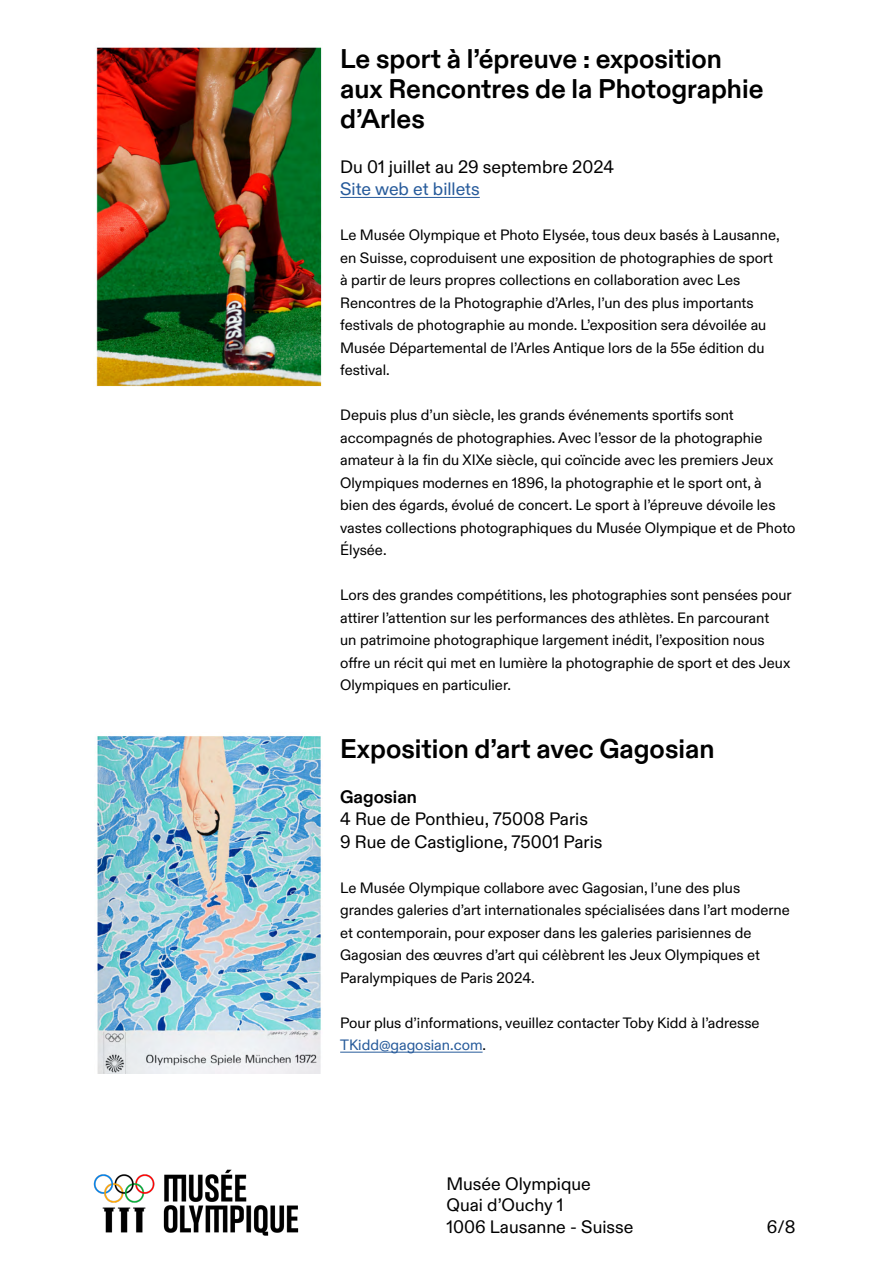
<style>
.page{position:relative;width:893px;height:1263px;background:#fff}
.page>*{position:absolute;margin:0;border:0;box-sizing:border-box;transform-origin:0 0}
.t1{font:700 27px/30px "Olympic Sans";color:#000}
.t2{font:18px/21.6px "Olympic Sans";color:#000}
.t3{font:18px "Olympic Sans";color:#275b9b}
.t4{font:700 18px "Olympic Sans";color:#000}
.t5{font:15px/22.5px "Olympic Sans";color:#000}
.s1{color:#275b9b}
</style>
<div class="page">
<img style="left:93px;top:1169px;width:206px;height:67px">
<hr style="left:340px;top:197px;width:140px;height:1px;background:#275b9b">
<hr style="left:340px;top:1052px;width:143px;height:1px;background:#275b9b">
<img style="left:96px;top:47px;width:226px;height:340px">
<img style="left:97px;top:736px;width:224px;height:337px">
<h1 class="t1" style="left:340px;top:42px;width:425px">Le sport à l’épreuve : exposition aux Rencontres de la Photographie d’Arles</h1>
<p class="t2" style="left:340px;top:154px;width:275px">Du 01 juillet au 29 septembre 2024</p>
<p class="t3" style="left:340px;top:175px;width:141px">Site web et billets</p>
<p class="t5" style="left:340px;top:223px;width:441px">Le Musée Olympique et Photo Elysée, tous deux basés à Lausanne, en Suisse, coproduisent une exposition de photographies de sport à partir de leurs propres collections en collaboration avec Les Rencontres de la Photographie d’Arles, l’un des plus importants festivals de photographie au monde. L’exposition sera dévoilée au Musée Départemental de l’Arles Antique lors de la 55e édition du festival.</p>
<p class="t5" style="left:340px;top:403px;width:457px">Depuis plus d’un siècle, les grands événements sportifs sont accompagnés de photographies. Avec l’essor de la photographie amateur à la fin du XIXe siècle, qui coïncide avec les premiers Jeux Olympiques modernes en 1896, la photographie et le sport ont, à<br>bien des égards, évolué de concert. Le sport à l’épreuve dévoile les vastes collections photographiques du Musée Olympique et de Photo Élysée.</p>
<p class="t5" style="left:340px;top:583px;width:453px">Lors des grandes compétitions, les photographies sont pensées pour attirer l’attention sur les performances des athlètes. En parcourant<br>un patrimoine photographique largement inédit, l’exposition nous offre un récit qui met en lumière la photographie de sport et des Jeux Olympiques en particulier.</p>
<h1 class="t1" style="left:340px;top:732px;width:376px">Exposition d’art avec Gagosian</h1>
<p class="t4" style="left:340px;top:783px;width:78px">Gagosian</p>
<p class="t2" style="left:340px;top:806px;width:264px;line-height:22.5px">4 Rue de Ponthieu, 75008 Paris<br>9 Rue de Castiglione, 75001 Paris</p>
<p class="t5" style="left:340px;top:875px;width:451px">Le Musée Olympique collabore avec Gagosian, l’une des plus grandes galeries d’art internationales spécialisées dans l’art moderne et contemporain, pour exposer dans les galeries parisiennes de Gagosian des œuvres d’art qui célèbrent les Jeux Olympiques et Paralympiques de Paris 2024.</p>
<p class="t5" style="left:340px;top:1010px;width:421px">Pour plus d’informations, veuillez contacter Toby Kidd à l’adresse<br><span class="s1">TKidd@gagosian.com</span>.</p>
<p class="t2" style="left:446px;top:1171px;width:188px">Musée Olympique<br>Quai d’Ouchy 1<br>1006 Lausanne - Suisse</p>
<p class="t2" style="left:767px;top:1215px;width:30px">6/8</p>
</div>
